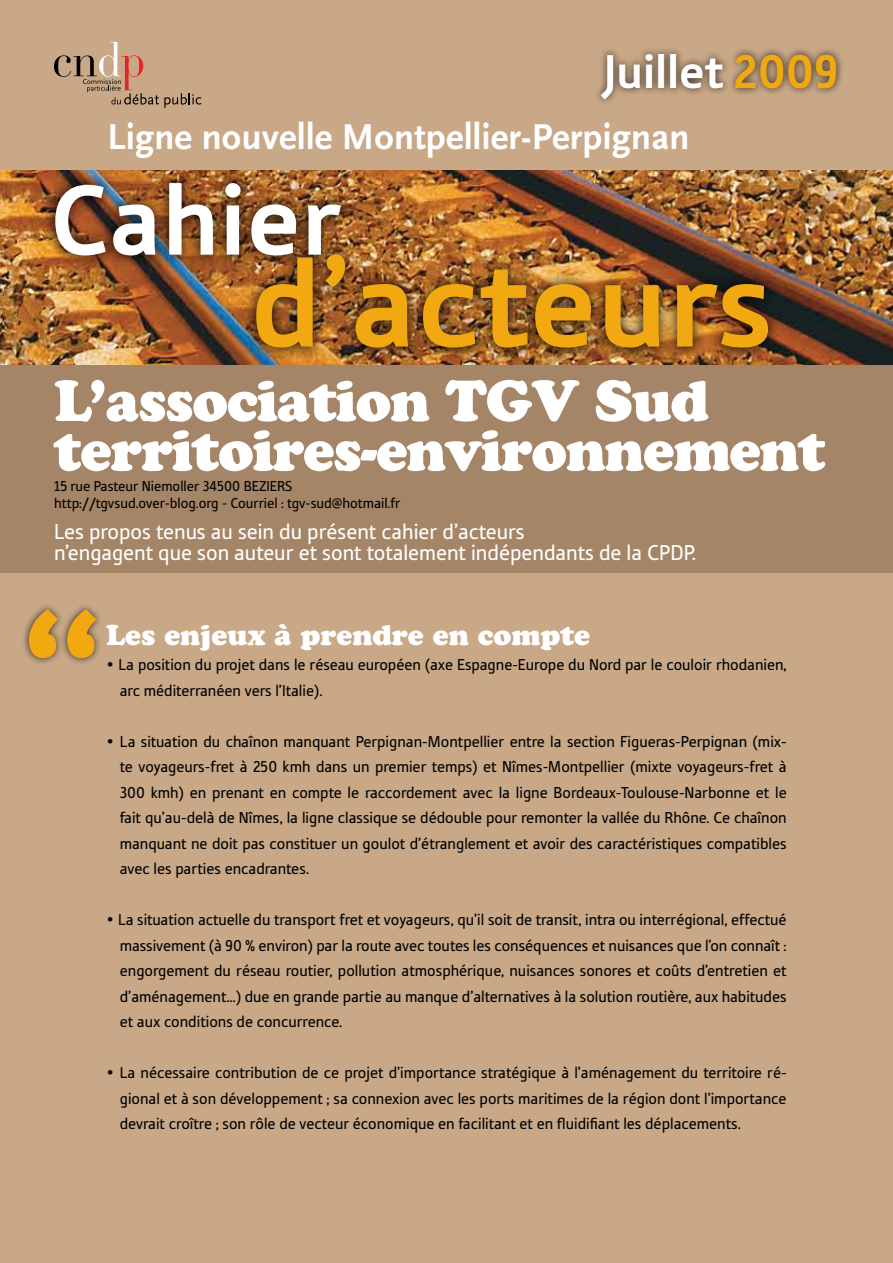
<style>
.page{position:relative;width:893px;height:1263px;background:#c8a887}
.page>*{position:absolute;margin:0;border:0;box-sizing:border-box;transform-origin:0 0}
.t1{font:700 190.5px "Tabula ITC Std";color:#f2a911}
.t2{font:700 129.6px "Tabula ITC Std";letter-spacing:.01em;color:#f2a911}
.t3{font:700 104.1px "Tabula ITC Std";letter-spacing:.01em;color:#fff}
.t4{font:57.45px/49.5px "Cooper Black Std";letter-spacing:-.02em;color:#fff}
.t5{font:700 49.5px "Tabula ITC Std";color:#fff}
.t6{font:700 37.5px "Scala Sans";color:#fff}
.t7{font:28.5px "Cooper Black Std";color:#fff}
.t8{font:22.5px/21px "Tabula ITC Std";color:#fff}
.t9{font:16.5px/25.5px "Tabula ITC Std";color:#000;text-align:justify}
.t10{font:15px/16.5px "Tabula ITC Std";color:#000}
.s1{color:#f2a911}
</style>
<div class="page">
<div style="left:0;top:266px;width:893px;height:307px;background:#a58567"></div>
<img style="left:0;top:170px;width:893px;height:195px">
<div style="left:40px;top:168px;width:740px;height:191px;background:#000;opacity:.75"></div>
<div style="left:21px;top:601px;width:82px;height:64px;background:#000;opacity:.75"></div>
<div style="left:592px;top:46px;width:251px;height:60px;background:#000;opacity:.75"></div>
<svg style="left:54px;top:42px;width:148px;height:66px"></svg>
<h3 class="t5" style="left:603px;top:43px;width:237px">Juillet <span class="s1">2009</span></h3>
<h3 class="t6" style="left:107px;top:117px;width:584px">Ligne nouvelle Montpellier-Perpignan</h3>
<h3 class="t3" style="left:50px;top:159px;width:293px">Cahier</h3>
<h2 class="t2" style="left:250px;top:228px;width:524px">d’acteurs</h2>
<h3 class="t4" style="left:54px;top:376px;width:773px">L’association TGV Sud territoires-environnement</h3>
<p class="t10" style="left:54px;top:478px;width:348px">15 rue Pasteur Niemoller 34500 BEZIERS http://tgvsud.over-blog.org - Courriel : tgv-sud@hotmail.fr</p>
<h3 class="t8" style="left:54px;top:520px;width:643px">Les propos tenus au sein du présent cahier d’acteurs<br>n’engagent que son auteur et sont totalement indépendants de la CPDP.</h3>
<h1 class="t1" style="left:23px;top:573px;width:80px">‘‘</h1>
<h3 class="t7" style="left:106px;top:618px;width:485px">Les enjeux à prendre en compte</h3>
<p class="t9" style="left:120px;top:652px;width:668px;text-indent:-13px">• La position du projet dans le réseau européen (axe Espagne-Europe du Nord par le couloir rhodanien, arc méditerranéen vers l’Italie).</p>
<p class="t9" style="left:120px;top:728px;width:668px;text-indent:-13px">• La situation du chaînon manquant Perpignan-Montpellier entre la section Figueras-Perpignan (mix&shy;te voyageurs-fret à 250 kmh dans un premier temps) et Nîmes-Montpellier (mixte voyageurs-fret à 300 kmh) en prenant en compte le raccordement avec la ligne Bordeaux-Toulouse-Narbonne et le fait qu’au-delà de Nîmes, la ligne classique se dédouble pour remonter la vallée du Rhône. Ce chaînon manquant ne doit pas constituer un goulot d’étranglement et avoir des caractéristiques compatibles avec les parties encadrantes.</p>
<p class="t9" style="left:120px;top:907px;width:668px;text-indent:-13px">• La situation actuelle du transport fret et voyageurs, qu’il soit de transit, intra ou interrégional, effectué massivement (à 90 % environ) par la route avec toutes les conséquences et nuisances que l’on connaît : engorgement du réseau routier, pollution atmosphérique, nuisances sonores et coûts d’entretien et d’aménagement…) due en grande partie au manque d’alternatives à la solution routière, aux habitudes et aux conditions de concurrence.</p>
<p class="t9" style="left:120px;top:1060px;width:668px;text-indent:-13px">• La nécessaire contribution de ce projet d’importance stratégique à l’aménagement du territoire ré&shy;gional et à son développement ; sa connexion avec les ports maritimes de la région dont l’importance devrait croître ; son rôle de vecteur économique en facilitant et en fluidifiant les déplacements.</p>
</div>
